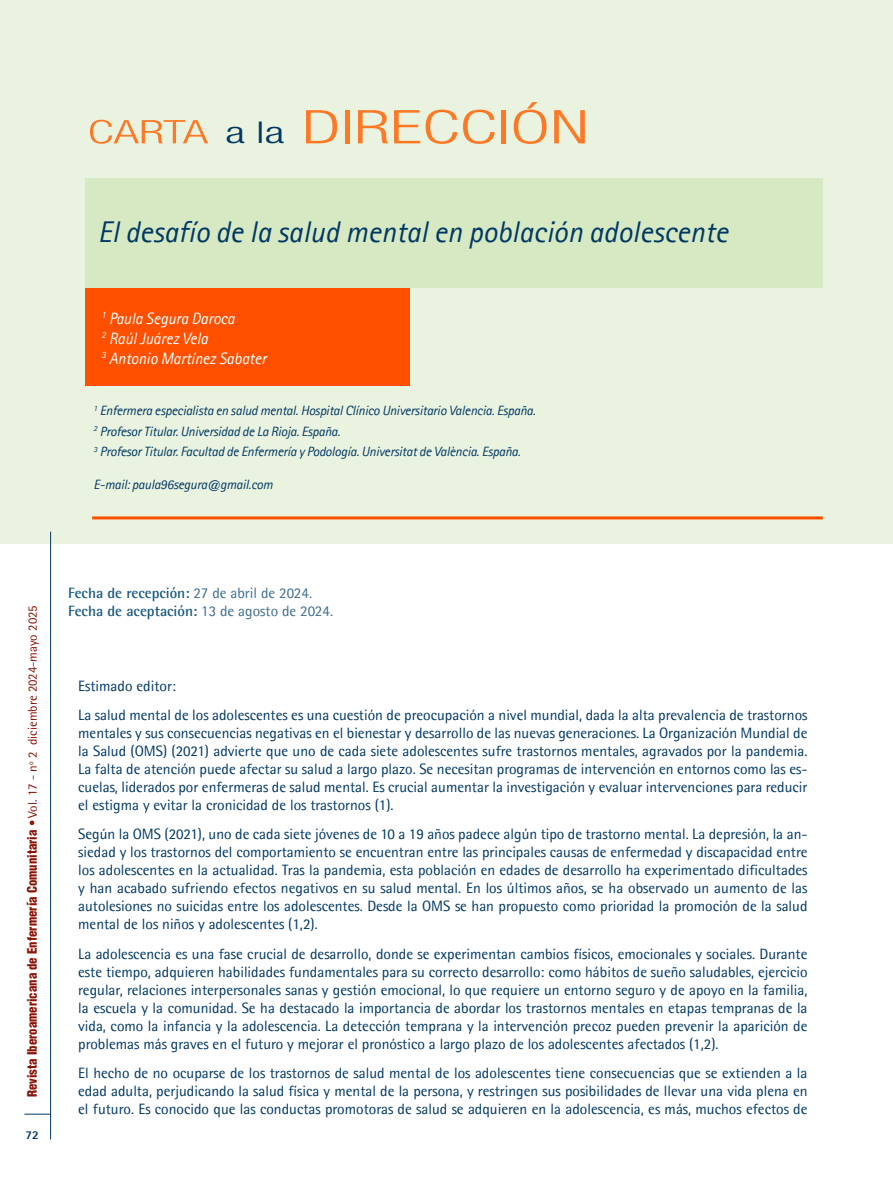
<style>
.page{position:relative;width:893px;height:1191px;background:#fff}
.page>*{position:absolute;margin:0;border:0;box-sizing:border-box;transform-origin:0 0}
.t1{font:300 condensed 46.5px "Helvetica Neue";color:#ff7826;scale:1.55 1}
.t2{font:italic 30px "Agfa Rotis Sans Serif";color:#003864}
.t3{font:italic 16.5px/19.8px "Agfa Rotis Sans Serif";color:#fff;scale:.95 1}
.Texto_general{font:15px/18px "Agfa Rotis Semisans";color:#003864;text-align:justify}
.t4{font:700 15px "Agfa Rotis Semisans";color:#1b5b81}
.t5{font:italic 13.5px/20.5px "Agfa Rotis Sans Serif";letter-spacing:-.015em;color:#003864}
.t6{font:900 condensed 12.75px "Helvetica LT Std";color:#8b1408}
.t7{font:800 12px "Rotis Sans Serif Std";color:#003864}
.s1{font-size:32.55px}
.s2{font-size:30px;color:#003864}
.s3{font-family:"Agfa Rotis Semisans";font-weight:400;font-stretch:normal}
.s4{font-weight:400;color:#406e90}
</style>
<div class="page">
<div style="left:0;top:0;width:893px;height:543px;background:#eaf3df"></div>
<svg style="left:24px;top:1113px;width:26px;height:1px"></svg>
<div style="left:85px;top:179px;width:738px;height:109px;background:#d7e9c3"></div>
<hr style="left:50px;top:531px;width:1px;height:608px;background:#003864">
<div style="left:85px;top:288px;width:325px;height:98px;background:#ff5000"></div>
<hr style="left:92px;top:516px;width:731px;height:3px;background:#ff5000">
<h1 class="t1" style="left:87px;top:100px;width:325px"><span class="s1">CARTA</span> <span class="s2">a la</span> DIRECCIÓN</h1>
<h2 class="t2" style="left:98px;top:214px;width:632px">El desafío de la salud mental en población adolescente</h2>
<p class="t3" style="left:101px;top:309px;width:175px"><sup>1</sup> Paula Segura Daroca<br><sup>2</sup> Raúl Juárez Vela<br><sup>3</sup> Antonio Martínez Sabater</p>
<p class="t5" style="left:94px;top:400px;width:444px"><sup>1</sup> Enfermera especialista en salud mental. Hospital Clínico Universitario Valencia. España.<br><sup>2</sup> Profesor Titular. Universidad de La Rioja. España.<br><sup>3</sup> Profesor Titular. Facultad de Enfermería y Podología. Universitat de València. España.</p>
<p class="t5" style="left:94px;top:475px;width:181px">E-mail: paula96segura@gmail.com</p>
<p class="t6" style="left:24px;top:1097px;width:493px;rotate:-90deg">Revista Iberoamericana de Enfermería Comunitaria <span class="s3">• Vol. 17 - nº 2 diciembre 2024-mayo 2025</span></p>
<p class="t7" style="left:26px;top:1127px;width:15px">72</p>
<p class="t4" style="left:68px;top:583px;width:246px">Fecha de recepción: <span class="s4">27 de abril de 2024.</span></p>
<p class="t4" style="left:68px;top:602px;width:267px">Fecha de aceptación: <span class="s4">13 de agosto de 2024.</span></p>
<p class="Texto_general" style="left:78px;top:676px;width:99px">Estimado editor:</p>
<p class="Texto_general" style="left:78px;top:706px;width:731px">La salud mental de los adolescentes es una cuestión de preocupación a nivel mundial, dada la alta prevalencia de trastornos mentales y sus consecuencias negativas en el bienestar y desarrollo de las nuevas generaciones. La Organización Mundial de la Salud (OMS) (2021) advierte que uno de cada siete adolescentes sufre trastornos mentales, agravados por la pandemia.<br>La falta de atención puede afectar su salud a largo plazo. Se necesitan programas de intervención en entornos como las es&shy;cuelas, liderados por enfermeras de salud mental. Es crucial aumentar la investigación y evaluar intervenciones para reducir el estigma y evitar la cronicidad de los trastornos (1).</p>
<p class="Texto_general" style="left:78px;top:825px;width:731px">Según la OMS (2021), uno de cada siete jóvenes de 10 a 19 años padece algún tipo de trastorno mental. La depresión, la an&shy;siedad y los trastornos del comportamiento se encuentran entre las principales causas de enfermedad y discapacidad entre los adolescentes en la actualidad. Tras la pandemia, esta población en edades de desarrollo ha experimentado dificultades y han acabado sufriendo efectos negativos en su salud mental. En los últimos años, se ha observado un aumento de las autolesiones no suicidas entre los adolescentes. Desde la OMS se han propuesto como prioridad la promoción de la salud mental de los niños y adolescentes (1,2).</p>
<p class="Texto_general" style="left:78px;top:944px;width:731px">La adolescencia es una fase crucial de desarrollo, donde se experimentan cambios físicos, emocionales y sociales. Durante este tiempo, adquieren habilidades fundamentales para su correcto desarrollo: como hábitos de sueño saludables, ejercicio regular, relaciones interpersonales sanas y gestión emocional, lo que requiere un entorno seguro y de apoyo en la familia, la escuela y la comunidad. Se ha destacado la importancia de abordar los trastornos mentales en etapas tempranas de la vida, como la infancia y la adolescencia. La detección temprana y la intervención precoz pueden prevenir la aparición de problemas más graves en el futuro y mejorar el pronóstico a largo plazo de los adolescentes afectados (1,2).</p>
<p class="Texto_general" style="left:78px;top:1063px;width:731px">El hecho de no ocuparse de los trastornos de salud mental de los adolescentes tiene consecuencias que se extienden a la edad adulta, perjudicando la salud física y mental de la persona, y restringen sus posibilidades de llevar una vida plena en el futuro. Es conocido que las conductas promotoras de salud se adquieren en la adolescencia, es más, muchos efectos de</p>
</div>
